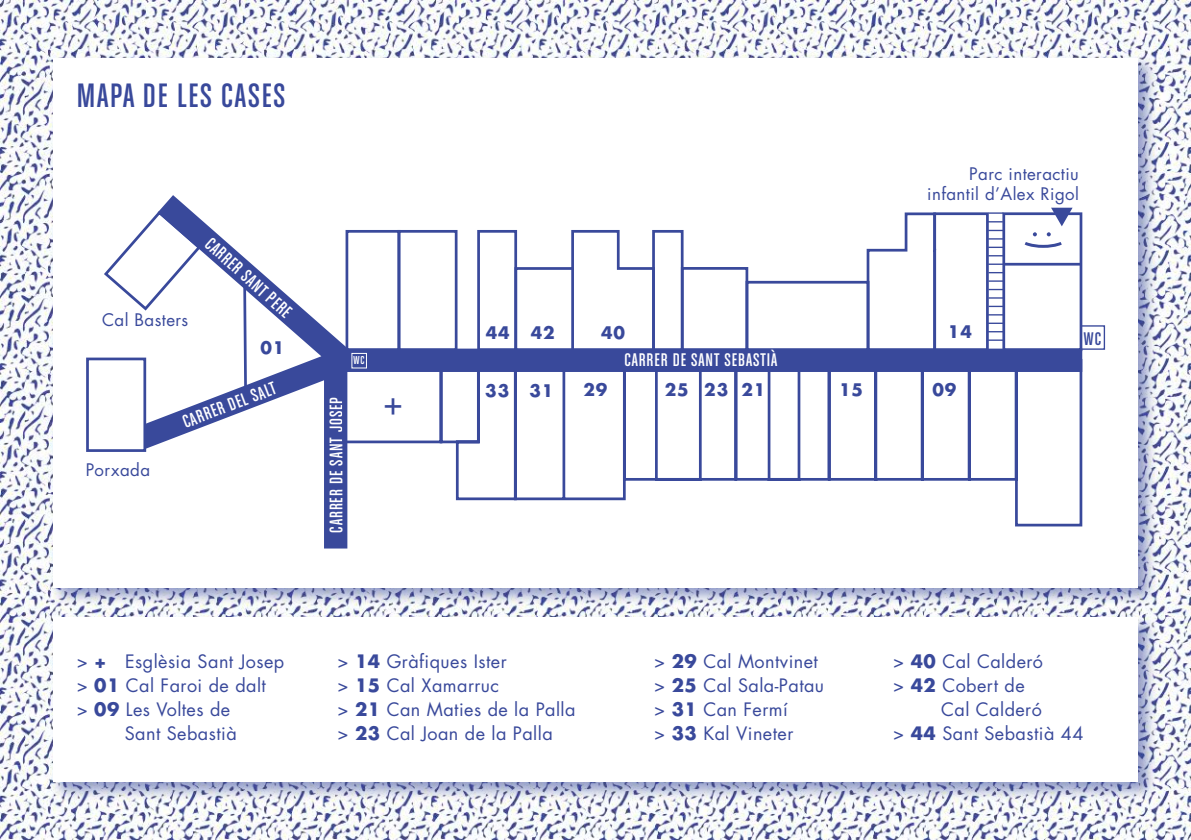
<style>
.page{position:relative;width:1191px;height:840px;background:#fff}
.page>*{position:absolute;margin:0;border:0;box-sizing:border-box;transform-origin:0 0}
.t1{font:36px "Chalet Comprime Cologne Sixty";letter-spacing:.05em;color:#39499b}
.t2{font:33.6px "Futura Std";color:#39499b}
.t3{font:19.4px "Chalet Comprime Cologne Sixty";letter-spacing:.05em;color:#fff}
.t4{font:19.4px "Chalet Comprime Cologne Sixty";color:#39499b}
.t5{font:18px/24px "Futura Std";letter-spacing:.025em;color:#39499b}
.t6{font:16.8px/20.2px "Futura Std";letter-spacing:.025em;color:#39499b;text-align:right}
.t7{font:700 16.8px "Futura Std";letter-spacing:.05em;color:#39499b}
.t8{font:12.2px "Chalet Comprime Cologne Sixty";color:#fff}
.s1{font-weight:700}
</style>
<div class="page">
<img style="left:0;top:0;width:1190px;height:839px">
<div style="left:51px;top:55px;width:1106px;height:551px;background:#39499b;opacity:.51"></div>
<div style="left:53px;top:58px;width:1085px;height:529px;background:#fff"></div>
<div style="left:51px;top:614px;width:1106px;height:186px;background:#39499b;opacity:.51"></div>
<div style="left:53px;top:617px;width:1085px;height:164px;background:#fff"></div>
<div style="left:86px;top:357px;width:60px;height:94px;border:3px solid #39499b"></div>
<svg style="left:104px;top:228px;width:40px;height:81px"></svg>
<svg style="left:144px;top:195px;width:938px;height:353px"></svg>
<svg style="left:1032px;top:232px;width:5px;height:4px"></svg>
<svg style="left:1046px;top:232px;width:4px;height:4px"></svg>
<svg style="left:1024px;top:242px;width:37px;height:6px"></svg>
<svg style="left:988px;top:339px;width:15px;height:1px"></svg>
<svg style="left:988px;top:331px;width:15px;height:1px"></svg>
<svg style="left:988px;top:322px;width:15px;height:2px"></svg>
<svg style="left:988px;top:314px;width:15px;height:1px"></svg>
<svg style="left:988px;top:305px;width:15px;height:2px"></svg>
<svg style="left:988px;top:297px;width:15px;height:1px"></svg>
<svg style="left:988px;top:289px;width:15px;height:1px"></svg>
<svg style="left:988px;top:280px;width:15px;height:1px"></svg>
<svg style="left:988px;top:272px;width:15px;height:1px"></svg>
<svg style="left:988px;top:263px;width:15px;height:2px"></svg>
<svg style="left:988px;top:255px;width:15px;height:1px"></svg>
<svg style="left:988px;top:246px;width:15px;height:2px"></svg>
<svg style="left:988px;top:238px;width:15px;height:1px"></svg>
<svg style="left:988px;top:230px;width:15px;height:1px"></svg>
<svg style="left:341px;top:357px;width:742px;height:170px"></svg>
<hr style="left:571px;top:268px;width:3px;height:83px;background:#39499b">
<svg style="left:988px;top:221px;width:14px;height:1px"></svg>
<svg style="left:988px;top:212px;width:15px;height:2px"></svg>
<div style="left:1080px;top:325px;width:25px;height:24px;border:1px solid #39499b"></div>
<div style="left:351px;top:353px;width:16px;height:15px;border:1px solid #fff"></div>
<hr style="left:1003px;top:263px;width:77px;height:2px;background:#39499b">
<svg style="left:1051px;top:207px;width:21px;height:19px"></svg>
<h1 class="t1" style="left:77px;top:76px;width:210px">MAPA DE LES CASES</h1>
<p class="t6" style="left:102px;top:309px;width:88px">Cal Basters</p>
<p class="t3" style="left:215px;top:233px;width:110px;rotate:42deg">CARRER SANT PERE</p>
<p class="t7" style="left:260px;top:336px;width:25px">01</p>
<p class="t6" style="left:86px;top:460px;width:66px">Porxada</p>
<p class="t3" style="left:180px;top:412px;width:100px;rotate:-21deg">CARRER DEL SALT</p>
<p class="t8" style="left:354px;top:353px;width:12px">WC</p>
<p class="t3" style="left:325px;top:532px;width:137px;rotate:-90deg">CARRER DE SANT JOSEP</p>
<h2 class="t2" style="left:383px;top:381px;width:22px">+</h2>
<p class="t7" style="left:486px;top:321px;width:70px">44 42</p>
<p class="t7" style="left:601px;top:321px;width:25px">40</p>
<p class="t3" style="left:624px;top:349px;width:154px">CARRER DE SANT SEBASTIÀ</p>
<p class="t6" style="left:927px;top:163px;width:153px">Parc interactiu infantil d’Alex Rigol</p>
<p class="t7" style="left:948px;top:320px;width:25px">14</p>
<p class="t4" style="left:1084px;top:328px;width:19px">WC</p>
<p class="t7" style="left:485px;top:379px;width:25px">33</p>
<p class="t7" style="left:529px;top:379px;width:25px">31</p>
<p class="t7" style="left:583px;top:378px;width:25px">29</p>
<p class="t7" style="left:665px;top:378px;width:102px">25 23 21</p>
<p class="t7" style="left:839px;top:378px;width:25px">15</p>
<p class="t7" style="left:932px;top:378px;width:25px">09</p>
<p class="t5" style="left:77px;top:649px;width:209px">&gt; <span class="s1">+</span> Esglèsia Sant Josep</p>
<p class="t5" style="left:77px;top:673px;width:191px">&gt; <span class="s1">01</span> Cal Faroi de dalt</p>
<p class="t5" style="left:77px;top:697px;width:155px">&gt; <span class="s1">09</span> Les Voltes de</p>
<p class="t5" style="left:125px;top:721px;width:113px">Sant Sebastià</p>
<p class="t5" style="left:337px;top:649px;width:239px">&gt; <span class="s1">14</span> Gràfiques Ister<br>&gt; <span class="s1">15</span> Cal Xamarruc<br>&gt; <span class="s1">21</span> Can Maties de la Palla &gt; <span class="s1">23</span> Cal Joan de la Palla</p>
<p class="t5" style="left:893px;top:649px;width:151px">&gt; <span class="s1">40</span> Cal Calderó &gt; <span class="s1">42</span> Cobert de</p>
<p class="t5" style="left:654px;top:649px;width:171px">&gt; <span class="s1">29</span> Cal Montvinet &gt; <span class="s1">25</span> Cal Sala-Patau &gt; <span class="s1">31</span> Can Fermí<br>&gt; <span class="s1">33</span> Kal Vineter</p>
<p class="t5" style="left:893px;top:697px;width:192px;text-align:center">Cal Calderó<br>&gt; <span class="s1">44</span> Sant Sebastià 44</p>
</div>
